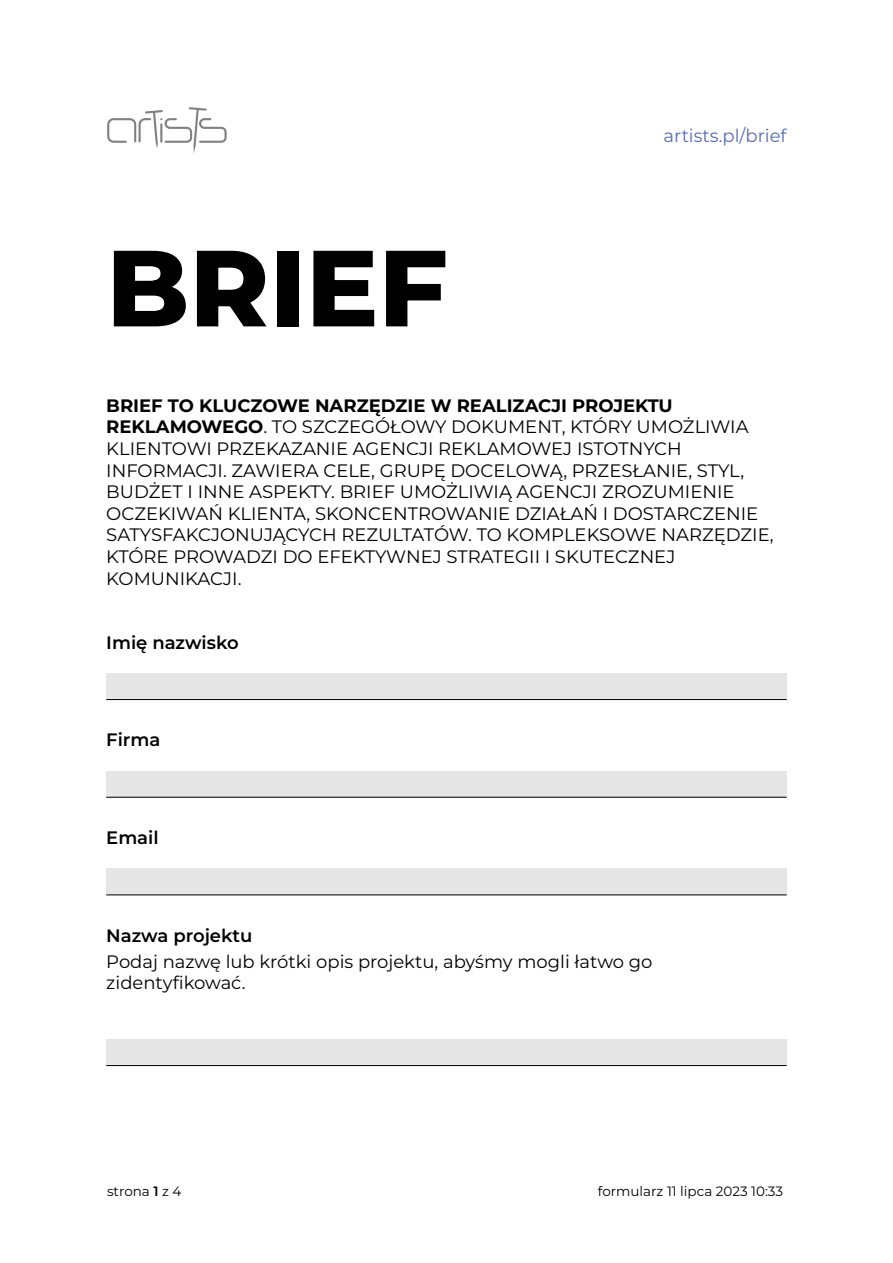
<style>
.page{position:relative;width:893px;height:1263px;background:#fff}
.page>*{position:absolute;margin:0;border:0;box-sizing:border-box;transform-origin:0 0}
.t1{font:800 108px "Montserrat";color:#000}
.t2{font:18px/21.6px "Montserrat";color:#000}
.t3{font:100 18px "Montserrat";color:#000}
.t4{font:18px "Montserrat";color:#586db2}
.t5{font:13.5px "Montserrat";color:#000}
.s1{font-weight:700}
.s2{font-weight:100}
</style>
<div class="page">
<div style="left:106px;top:673px;width:681px;height:26px;background:#e6e6e6"></div>
<hr style="left:106px;top:699px;width:681px;height:1px;background:#000">
<div style="left:106px;top:771px;width:681px;height:26px;background:#e6e6e6"></div>
<hr style="left:106px;top:797px;width:681px;height:1px;background:#000">
<div style="left:106px;top:869px;width:681px;height:26px;background:#e6e6e6"></div>
<hr style="left:106px;top:894px;width:681px;height:1px;background:#000">
<div style="left:106px;top:1039px;width:681px;height:26px;background:#e6e6e6"></div>
<hr style="left:106px;top:1065px;width:681px;height:1px;background:#000">
<svg style="left:107px;top:107px;width:120px;height:46px"></svg>
<h1 class="t1" style="left:106px;top:216px;width:343px">BRIEF</h1>
<p class="t4" style="left:663px;top:124px;width:125px">artists.pl/brief</p>
<p class="t2" style="left:106px;top:394px;width:669px"><span class="s1">BRIEF TO KLUCZOWE NARZĘDZIE W REALIZACJI PROJEKTU REKLAMOWEGO</span>. TO SZCZEGÓŁOWY DOKUMENT, KTÓRY UMOŻLIWIA KLIENTOWI PRZEKAZANIE AGENCJI REKLAMOWEJ ISTOTNYCH INFORMACJI. ZAWIERA CELE, GRUPĘ DOCELOWĄ, PRZESŁANIE, STYL, BUDŻET I INNE ASPEKTY. BRIEF UMOŻLIWIĄ AGENCJI ZROZUMIENIE OCZEKIWAŃ KLIENTA, SKONCENTROWANIE DZIAŁAŃ I DOSTARCZENIE SATYSFAKCJONUJĄCYCH REZULTATÓW. TO KOMPLEKSOWE NARZĘDZIE, KTÓRE PROWADZI DO EFEKTYWNEJ STRATEGII I SKUTECZNEJ KOMUNIKACJI.</p>
<p class="t3" style="left:106px;top:630px;width:134px">Imię nazwisko</p>
<p class="t3" style="left:106px;top:728px;width:56px">Firma</p>
<p class="t3" style="left:106px;top:826px;width:54px">Email</p>
<p class="t3" style="left:106px;top:923px;width:148px">Nazwa projektu</p>
<p class="t2" style="left:106px;top:950px;width:548px">Podaj nazwę lub krótki opis projektu, abyśmy mogli łatwo go zidentyfikować.</p>
<p class="t5" style="left:107px;top:1182px;width:76px">strona <span class="s2">1</span> z 4</p>
<p class="t5" style="left:598px;top:1182px;width:187px">formularz 11 lipca 2023 10:33</p>
</div>
